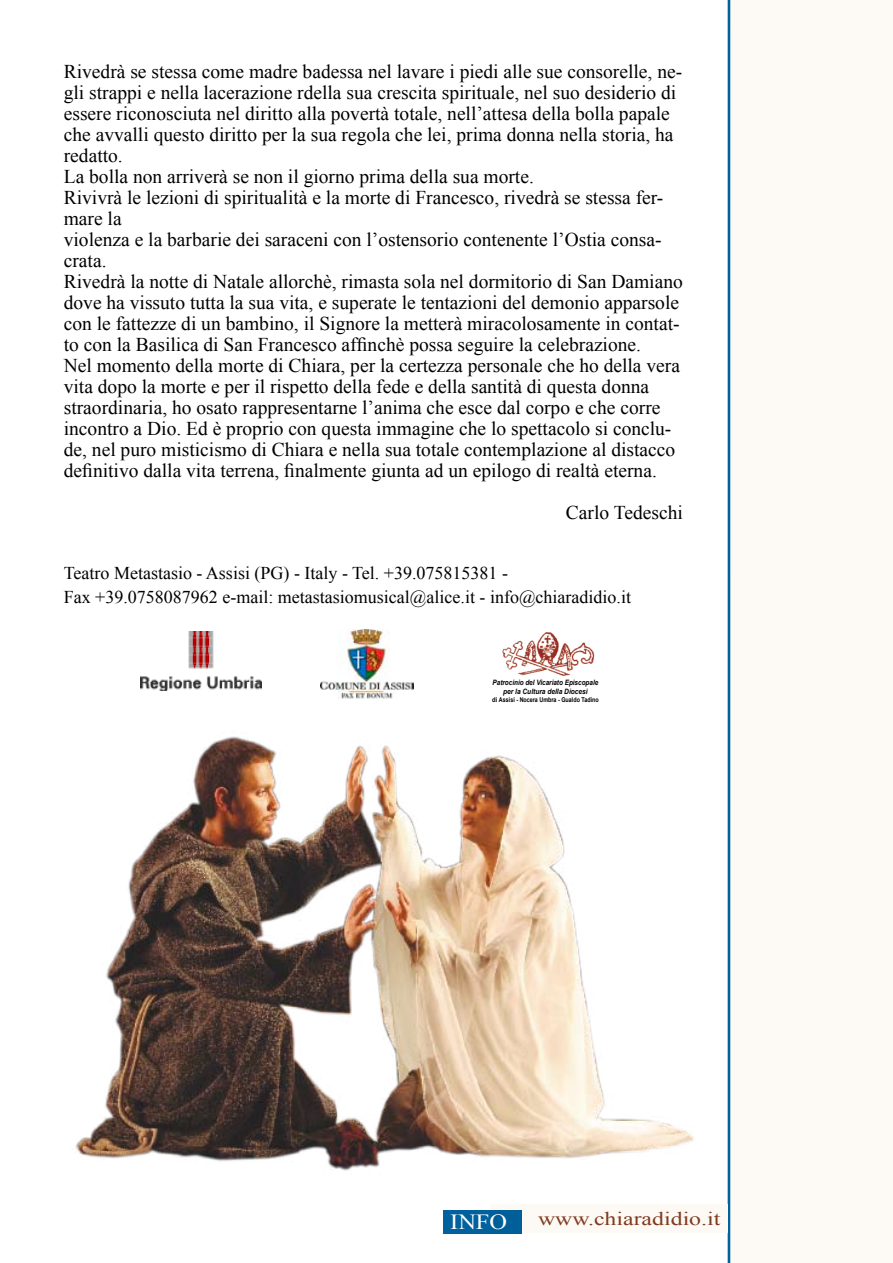
<style>
.page{position:relative;width:893px;height:1263px;background:#fff}
.page>*{position:absolute;margin:0;border:0;box-sizing:border-box;transform-origin:0 0}
.t1{font:21.6px "Times New Roman";color:#fff;scale:1.13 1}
.t2{font:19.5px/21px "Times New Roman";color:#000}
.t3{font:18.9px "Times New Roman";color:#803b1e;scale:1.26 1}
.t4{font:18px/24px "Times New Roman";color:#000}
.t5{font:italic 700 7.35px/8.1px "Arial";color:#000;text-align:center;scale:.86 1}
.t6{font:700 6.6px "Arial";color:#000;scale:.89 1}
</style>
<div class="page">
<div style="left:730px;top:0;width:163px;height:1263px;background:#fdfaf6"></div>
<div style="left:688px;top:29px;width:43px;height:547px;background:#fff"></div>
<hr style="left:728px;top:0;width:2px;height:1263px;background:#01619e">
<img style="left:75px;top:736px;width:619px;height:435px">
<div style="left:491px;top:1204px;width:237px;height:29px;background:#fdfaf6"></div>
<div style="left:444px;top:1210px;width:78px;height:23px;background:#01619e"></div>
<img style="left:321px;top:630px;width:93px;height:69px">
<img style="left:502px;top:632px;width:93px;height:44px">
<img style="left:140px;top:632px;width:121px;height:59px">
<p class="t2" style="left:64px;top:61px;width:621px">Rivedrà se stessa come madre badessa nel lavare i piedi alle sue consorelle, ne&shy;gli strappi e nella lacerazione rdella sua crescita spirituale, nel suo desiderio di essere riconosciuta nel diritto alla povertà totale, nell’attesa della bolla papale che avvalli questo diritto per la sua regola che lei, prima donna nella storia, ha redatto.<br>La bolla non arriverà se non il giorno prima della sua morte.<br>Rivivrà le lezioni di spiritualità e la morte di Francesco, rivedrà se stessa fer&shy;mare la<br>violenza e la barbarie dei saraceni con l’ostensorio contenente l’Ostia consa&shy;crata.<br>Rivedrà la notte di Natale allorchè, rimasta sola nel dormitorio di San Damiano dove ha vissuto tutta la sua vita, e superate le tentazioni del demonio apparsole con le fattezze di un bambino, il Signore la metterà miracolosamente in contat&shy;to con la Basilica di San Francesco affinchè possa seguire la celebrazione.<br>Nel momento della morte di Chiara, per la certezza personale che ho della vera vita dopo la morte e per il rispetto della fede e della santità di questa donna straordinaria, ho osato rappresentarne l’anima che esce dal corpo e che corre incontro a Dio. Ed è proprio con questa immagine che lo spettacolo si conclu&shy;de, nel puro misticismo di Chiara e nella sua totale contemplazione al distacco definitivo dalla vita terrena, finalmente giunta ad un epilogo di realtà eterna.</p>
<p class="t2" style="left:566px;top:502px;width:118px">Carlo Tedeschi</p>
<p class="t4" style="left:64px;top:561px;width:569px">Teatro Metastasio - Assisi (PG) - Italy - Tel. +39.075815381 -<br>Fax +39.0758087962 e-mail: metastasiomusical@alice.it - info@chiaradidio.it</p>
<p class="t5" style="left:493px;top:679px;width:124px">Patrocinio del Vicariato Episcopale per la Cultura della Diocesi</p>
<p class="t6" style="left:492px;top:695px;width:121px">di Assisi - Nocera Umbra - Gualdo Tadino</p>
<p class="t1" style="left:450px;top:1207px;width:52px">INFO</p>
<p class="t3" style="left:538px;top:1206px;width:146px">www.chiaradidio.it</p>
</div>
